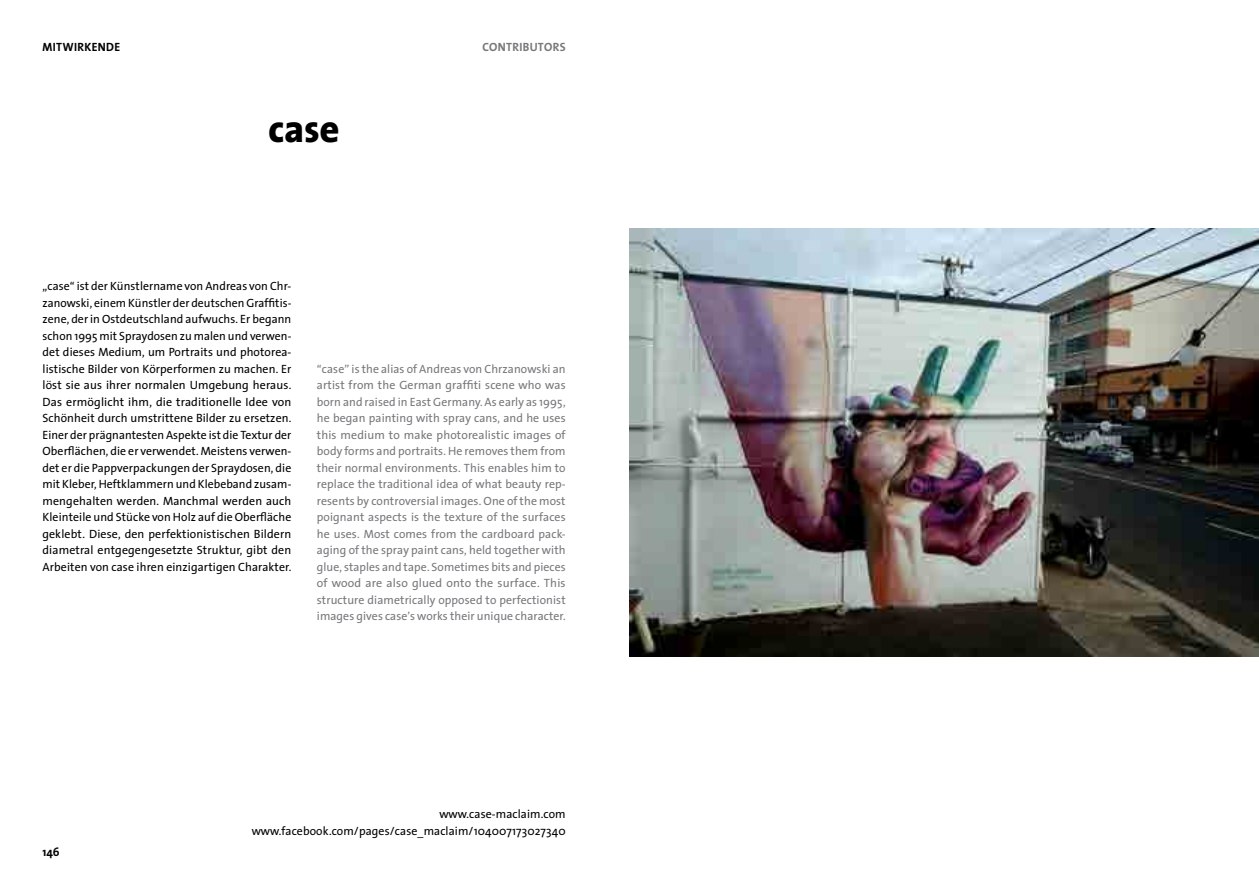
<style>
.page{position:relative;width:1259px;height:893px;background:#fff}
.page>*{position:absolute;margin:0;border:0;box-sizing:border-box;transform-origin:0 0}
.t1{font:900 39px "Thesis Sans";color:#000}
.t2{font:12px/16.5px "Thesis Sans";letter-spacing:.01em;color:#000;text-align:justify}
.t3{font:12px/16.5px "Thesis Sans";letter-spacing:.01em;color:#77787b;text-align:justify}
.t4{font:700 12px "Thesis Sans";letter-spacing:.03em;color:#000}
.t5{font:700 12px "Thesis Sans";letter-spacing:.03em;color:#77787b}
</style>
<div class="page">
<img style="left:629px;top:229px;width:630px;height:428px">
<p class="t4" style="left:43px;top:41px;width:79px">MITWIRKENDE</p>
<p class="t5" style="left:482px;top:41px;width:85px">CONTRIBUTORS</p>
<h1 class="t1" style="left:269px;top:107px;width:72px">case</h1>
<p class="t2" style="left:43px;top:278px;width:250px">„case“ ist der Künstlername von Andreas von Chr&shy;zanowski, einem Künstler der deutschen Graffitis&shy;zene, der in Ostdeutschland aufwuchs. Er begann schon 1995 mit Spraydosen zu malen und verwen&shy;det dieses Medium, um Portraits und photorea&shy;listische Bilder von Körperformen zu machen. Er löst sie aus ihrer normalen Umgebung heraus.<br>Das ermöglicht ihm, die traditionelle Idee von Schönheit durch umstrittene Bilder zu ersetzen.<br>Einer der prägnantesten Aspekte ist die Textur der Oberflächen, die er verwendet. Meistens verwen&shy;det er die Pappverpackungen der Spraydosen, die mit Kleber, Heftklammern und Klebeband zusam&shy;mengehalten werden. Manchmal werden auch Kleinteile und Stücke von Holz auf die Oberfläche geklebt. Diese, den perfektionistischen Bildern diametral entgegengesetzte Struktur, gibt den Arbeiten von case ihren einzigartigen Charakter.</p>
<p class="t3" style="left:317px;top:361px;width:250px">“case” is the alias of Andreas von Chrzanowski an artist from the German graffiti scene who was born and raised in East Germany. As early as 1995, he began painting with spray cans, and he uses this medium to make photorealistic images of body forms and portraits. He removes them from their normal environments. This enables him to replace the traditional idea of what beauty rep&shy;resents by controversial images. One of the most poignant aspects is the texture of the surfaces he uses. Most comes from the cardboard pack&shy;aging of the spray paint cans, held together with glue, staples and tape. Sometimes bits and pieces of wood are also glued onto the surface. This structure diametrically opposed to perfectionist images gives case’s works their unique character.</p>
<p class="t4" style="left:43px;top:845px;width:19px">146</p>
<p class="t2" style="left:252px;top:806px;width:315px;text-align:right">www.case-maclaim.com www.facebook.com/pages/case_maclaim/104007173027340</p>
</div>
